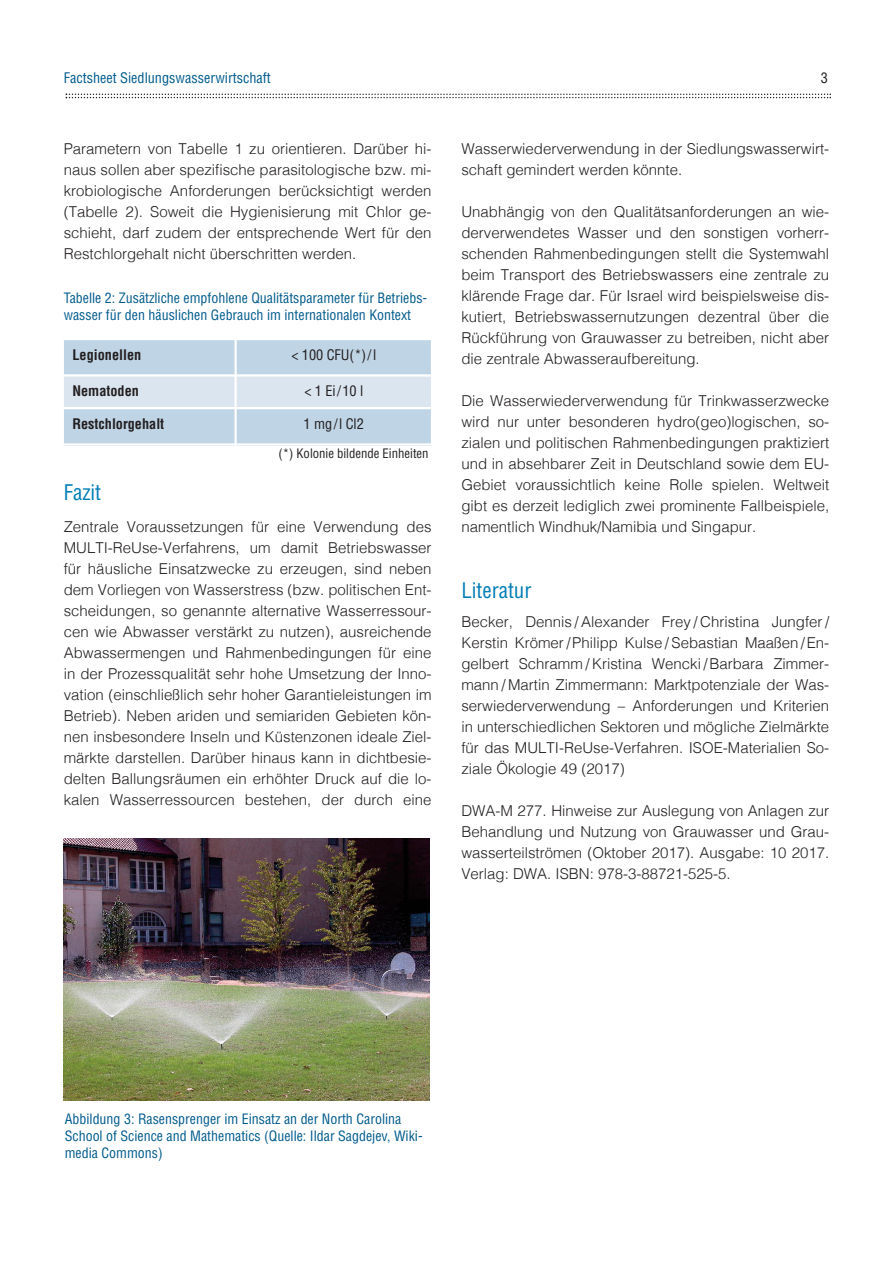
<style>
.page{position:relative;width:893px;height:1263px;background:#fff}
.page>*{position:absolute;margin:0;border:0;box-sizing:border-box;transform-origin:0 0}
.t1{font:condensed 21px "Helvetica";color:#007cb6}
.t2{font:300 15px/21px "Helvetica";color:#231f20;text-align:justify}
.t3{font:700 condensed 14.25px "Helvetica";color:#231f20}
.t4{font:condensed 14.25px "Helvetica";color:#005b8d}
.t5{font:condensed 14.25px "Helvetica";color:#231f20}
.t6{font:condensed 13.95px/17.2px "Helvetica";color:#005b8d}
.t7{font:condensed 12.75px "Helvetica";color:#231f20}
</style>
<div class="page">
<svg style="left:66px;top:94px;width:765px;height:4px"></svg>
<div style="left:62px;top:338px;width:174px;height:37px;background:#bfd4e5"></div>
<div style="left:236px;top:338px;width:197px;height:37px;background:#bfd4e5"></div>
<div style="left:62px;top:375px;width:174px;height:33px;background:#dbe5f0"></div>
<div style="left:236px;top:375px;width:197px;height:33px;background:#dbe5f0"></div>
<div style="left:62px;top:408px;width:174px;height:38px;background:#bfd4e5"></div>
<div style="left:236px;top:408px;width:197px;height:38px;background:#bfd4e5"></div>
<hr style="left:62px;top:338px;width:2px;height:108px;background:#fff">
<hr style="left:234px;top:338px;width:3px;height:108px;background:#fff">
<hr style="left:431px;top:338px;width:2px;height:108px;background:#fff">
<hr style="left:62px;top:338px;width:371px;height:2px;background:#fff">
<hr style="left:62px;top:374px;width:371px;height:3px;background:#fff">
<hr style="left:62px;top:407px;width:371px;height:2px;background:#fff">
<hr style="left:62px;top:443px;width:371px;height:3px;background:#fff">
<img style="left:64px;top:838px;width:365px;height:262px">
<p class="t4" style="left:64px;top:70px;width:208px">Factsheet Siedlungswasserwirtschaft</p>
<p class="t5" style="left:821px;top:70px;width:9px">3</p>
<p class="t2" style="left:64px;top:139px;width:369px">Parametern von Tabelle 1 zu orientieren. Darüber hi&shy;naus sollen aber spezifische parasitologische bzw. mi&shy;krobiologische Anforderungen berücksichtigt werden (Tabelle 2). Soweit die Hygienisierung mit Chlor ge&shy;schieht, darf zudem der entsprechende Wert für den Restchlorgehalt nicht überschritten werden.</p>
<p class="t6" style="left:64px;top:289px;width:365px">Tabelle 2: Zusätzliche empfohlene Qualitätsparameter für Betriebs&shy;wasser für den häuslichen Gebrauch im internationalen Kontext</p>
<p class="t3" style="left:72px;top:347px;width:70px">Legionellen</p>
<p class="t5" style="left:291px;top:347px;width:86px">&lt; 100 CFU(*)/l</p>
<p class="t3" style="left:72px;top:383px;width:68px">Nematoden</p>
<p class="t5" style="left:304px;top:383px;width:60px">&lt; 1 Ei/10 l</p>
<p class="t3" style="left:72px;top:416px;width:93px">Restchlorgehalt</p>
<p class="t5" style="left:304px;top:416px;width:62px">1 mg/l Cl2</p>
<p class="t7" style="left:279px;top:446px;width:151px">(*) Kolonie bildende Einheiten</p>
<h1 class="t1" style="left:64px;top:481px;width:39px">Fazit</h1>
<p class="t2" style="left:64px;top:517px;width:369px">Zentrale Voraussetzungen für eine Verwendung des MULTI-ReUse-Verfahrens, um damit Betriebswasser für häusliche Einsatzwecke zu erzeugen, sind neben dem Vorliegen von Wasserstress (bzw. politischen Ent&shy;scheidungen, so genannte alternative Wasserressour&shy;cen wie Abwasser verstärkt zu nutzen), ausreichende Abwassermengen und Rahmenbedingungen für eine in der Prozessqualität sehr hohe Umsetzung der Inno&shy;vation (einschließlich sehr hoher Garantieleistungen im Betrieb). Neben ariden und semiariden Gebieten kön&shy;nen insbesondere Inseln und Küstenzonen ideale Ziel&shy;märkte darstellen. Darüber hinaus kann in dichtbesie&shy;delten Ballungsräumen ein erhöhter Druck auf die lo&shy;kalen Wasserressourcen bestehen, der durch eine</p>
<p class="t2" style="left:461px;top:139px;width:369px">Wasserwiederverwendung in der Siedlungswasserwirt&shy;schaft gemindert werden könnte.</p>
<p class="t2" style="left:461px;top:202px;width:369px">Unabhängig von den Qualitätsanforderungen an wie&shy;derverwendetes Wasser und den sonstigen vorherr&shy;schenden Rahmenbedingungen stellt die Systemwahl beim Transport des Betriebswassers eine zentrale zu klärende Frage dar. Für Israel wird beispielsweise dis&shy;kutiert, Betriebswassernutzungen dezentral über die Rückführung von Grauwasser zu betreiben, nicht aber die zentrale Abwasseraufbereitung.</p>
<p class="t2" style="left:461px;top:391px;width:369px">Die Wasserwiederverwendung für Trinkwasserzwecke wird nur unter besonderen hydro(geo)logischen, so&shy;zialen und politischen Rahmenbedingungen praktiziert und in absehbarer Zeit in Deutschland sowie dem EU-Gebiet voraussichtlich keine Rolle spielen. Weltweit gibt es derzeit lediglich zwei prominente Fallbeispiele, namentlich Windhuk/Namibia und Singapur.</p>
<h1 class="t1" style="left:461px;top:578px;width:71px">Literatur</h1>
<p class="t2" style="left:461px;top:612px;width:369px">Becker, Dennis / Alexander Frey / Christina Jungfer / Kerstin Krömer /Philipp Kulse / Sebastian Maaßen /En&shy;gelbert Schramm / Kristina Wencki /Barbara Zimmer&shy;mann / Martin Zimmermann: Marktpotenziale der Was&shy;serwiederverwendung – Anforderungen und Kriterien in unterschiedlichen Sektoren und mögliche Zielmärkte für das MULTI-ReUse-Verfahren. ISOE-Materialien So&shy;ziale Ökologie 49 (2017)</p>
<p class="t2" style="left:461px;top:801px;width:369px">DWA-M 277. Hinweise zur Auslegung von Anlagen zur Behandlung und Nutzung von Grauwasser und Grau&shy;wasserteilströmen (Oktober 2017). Ausgabe: 10 2017.<br>Verlag: DWA. ISBN: 978-3-88721-525-5.</p>
<p class="t6" style="left:65px;top:1110px;width:359px">Abbildung 3: Rasensprenger im Einsatz an der North Carolina<br>School of Science and Mathematics (Quelle: Ildar Sagdejev, Wiki&shy;media Commons)</p>
</div>
